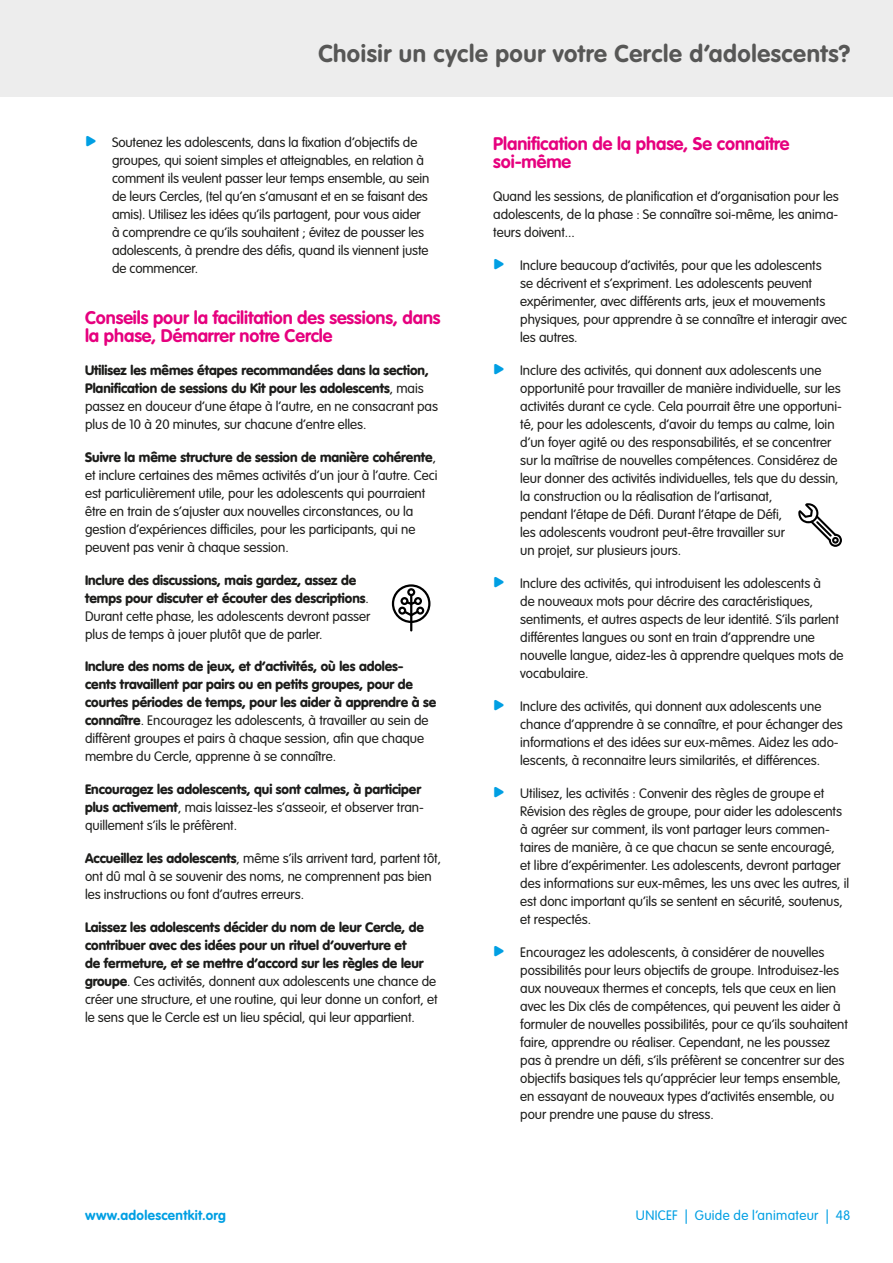
<style>
.page{position:relative;width:893px;height:1263px;background:#fff}
.page>*{position:absolute;margin:0;border:0;box-sizing:border-box;transform-origin:0 0}
.t1{font:700 24px "VAG Rounded";letter-spacing:.025em;color:#575756}
.t2{font:700 18px/18px "VAG Rounded";letter-spacing:-.005em;color:#e6007e}
.t3{font:300 13.5px/18px "VAG Rounded";letter-spacing:-.005em;color:#1d1d1b}
.t4{font:900 13.5px/18px "VAG Rounded";letter-spacing:-.005em;color:#1d1d1b}
.t5{font:300 13.5px "VAG Rounded";letter-spacing:.025em;color:#009fe3}
.t6{font:700 13.5px "VAG Rounded";letter-spacing:.025em;color:#009fe3}
.s1{color:#009fe3}
.s2{font-weight:900}
.s3{font-weight:300}
</style>
<div class="page">
<div style="left:0;top:0;width:893px;height:97px;background:#ededed"></div>
<hr style="left:410px;top:594px;width:2px;height:37px;background:#000">
<svg style="left:392px;top:584px;width:38px;height:39px"></svg>
<svg style="left:798px;top:503px;width:44px;height:44px"></svg>
<h1 class="t1" style="left:318px;top:39px;width:533px">Choisir un cycle pour votre Cercle d’adolescents?</h1>
<p class="t3" style="left:112px;top:134px;width:319px;text-indent:-27px"><span class="s1">•</span> Soutenez les adolescents, dans la fixation d’objectifs de groupes, qui soient simples et atteignables, en relation à comment ils veulent passer leur temps ensemble, au sein de leurs Cercles, (tel qu’en s’amusant et en se faisant des amis). Utilisez les idées qu’ils partagent, pour vous aider à comprendre ce qu’ils souhaitent ; évitez de pousser les adolescents, à prendre des défis, quand ils viennent juste de commencer.</p>
<h2 class="t2" style="left:85px;top:309px;width:357px">Conseils pour la facilitation des sessions, dans la phase, Démarrer notre Cercle</h2>
<p class="t3" style="left:85px;top:362px;width:354px"><span class="s2">Utilisez les mêmes étapes recommandées dans la section, Planification de sessions du Kit pour les adolescents</span>, mais passez en douceur d’une étape à l’autre, en ne consacrant pas plus de 10 à 20 minutes, sur chacune d’entre elles.</p>
<p class="t3" style="left:85px;top:448px;width:354px"><span class="s2">Suivre la même structure de session de manière cohérente</span>, et inclure certaines des mêmes activités d’un jour à l’autre. Ceci est particulièrement utile, pour les adolescents qui pourraient être en train de s’ajuster aux nouvelles circonstances, ou la gestion d’expériences difficiles, pour les participants, qui ne peuvent pas venir à chaque session.</p>
<p class="t4" style="left:85px;top:571px;width:287px">Inclure des discussions, mais gardez, assez de temps pour discuter et écouter des descriptions<span class="s3">.<br>Durant cette phase, les adolescents devront passer plus de temps à jouer plutôt que de parler.</span></p>
<p class="t4" style="left:85px;top:658px;width:353px">Inclure des noms de jeux, et d’activités, où les adoles&shy;cents travaillent par pairs ou en petits groupes, pour de courtes périodes de temps, pour les aider à apprendre à se connaître<span class="s3">. Encouragez les adolescents, à travailler au sein de diffèrent groupes et pairs à chaque session, afin que chaque membre du Cercle, apprenne à se connaître.</span></p>
<p class="t3" style="left:85px;top:781px;width:340px"><span class="s2">Encouragez les adolescents, qui sont calmes, à participer plus activement</span>, mais laissez-les s’asseoir, et observer tran&shy;quillement s’ils le préfèrent.</p>
<p class="t3" style="left:85px;top:850px;width:358px"><span class="s2">Accueillez les adolescents</span>, même s’ils arrivent tard, partent tôt, ont dû mal à se souvenir des noms, ne comprennent pas bien les instructions ou font d’autres erreurs.</p>
<p class="t3" style="left:85px;top:919px;width:354px"><span class="s2">Laissez les adolescents décider du nom de leur Cercle, de contribuer avec des idées pour un rituel d’ouverture et<br>de fermeture, et se mettre d’accord sur les règles de leur groupe</span>. Ces activités, donnent aux adolescents une chance de créer une structure, et une routine, qui leur donne un confort, et le sens que le Cercle est un lieu spécial, qui leur appartient.</p>
<h2 class="t2" style="left:493px;top:136px;width:298px">Planification de la phase, Se connaître soi-même</h2>
<p class="t3" style="left:493px;top:188px;width:347px;text-align:justify">Quand les sessions, de planification et d’organisation pour les adolescents, de la phase : Se connaître soi-même, les anima&shy;teurs doivent...</p>
<p class="t3" style="left:520px;top:257px;width:328px;text-indent:-27px"><span class="s1">•</span> Inclure beaucoup d’activités, pour que les adolescents<br>se décrivent et s’expriment. Les adolescents peuvent expérimenter, avec différents arts, jeux et mouvements physiques, pour apprendre à se connaître et interagir avec les autres.</p>
<p class="t3" style="left:520px;top:362px;width:323px;text-indent:-27px"><span class="s1">•</span> Inclure des activités, qui donnent aux adolescents une opportunité pour travailler de manière individuelle, sur les activités durant ce cycle. Cela pourrait être une opportuni&shy;té, pour les adolescents, d’avoir du temps au calme, loin d’un foyer agité ou des responsabilités, et se concentrer sur la maîtrise de nouvelles compétences. Considérez de leur donner des activités individuelles, tels que du dessin, la construction ou la réalisation de l’artisanat,<br>pendant l’étape de Défi. Durant l’étape de Défi,<br>les adolescents voudront peut-être travailler sur<br>un projet, sur plusieurs jours.</p>
<p class="t3" style="left:520px;top:575px;width:325px;text-indent:-27px"><span class="s1">•</span> Inclure des activités, qui introduisent les adolescents à<br>de nouveaux mots pour décrire des caractéristiques, sentiments, et autres aspects de leur identité. S’ils parlent différentes langues ou sont en train d’apprendre une nouvelle langue, aidez-les à apprendre quelques mots de vocabulaire.</p>
<p class="t3" style="left:520px;top:697px;width:324px;text-indent:-27px"><span class="s1">•</span> Inclure des activités, qui donnent aux adolescents une chance d’apprendre à se connaître, et pour échanger des informations et des idées sur eux-mêmes. Aidez les ado&shy;lescents, à reconnaitre leurs similarités, et différences.</p>
<p class="t3" style="left:520px;top:784px;width:331px;text-indent:-27px"><span class="s1">•</span> Utilisez, les activités : Convenir des règles de groupe et Révision des règles de groupe, pour aider les adolescents à agréer sur comment, ils vont partager leurs commen&shy;taires de manière, à ce que chacun se sente encouragé,<br>et libre d’expérimenter. Les adolescents, devront partager des informations sur eux-mêmes, les uns avec les autres, il est donc important qu’ils se sentent en sécurité, soutenus, et respectés.</p>
<p class="t3" style="left:520px;top:943px;width:329px;text-indent:-27px"><span class="s1">•</span> Encouragez les adolescents, à considérer de nouvelles possibilités pour leurs objectifs de groupe. Introduisez-les aux nouveaux thermes et concepts, tels que ceux en lien avec les Dix clés de compétences, qui peuvent les aider à formuler de nouvelles possibilités, pour ce qu’ils souhaitent faire, apprendre ou réaliser. Cependant, ne les poussez pas à prendre un défi, s’ils préfèrent se concentrer sur des objectifs basiques tels qu’apprécier leur temps ensemble, en essayant de nouveaux types d’activités ensemble, ou pour prendre une pause du stress.</p>
<p class="t6" style="left:85px;top:1207px;width:143px">www.adolescentkit.org</p>
<p class="t5" style="left:636px;top:1208px;width:216px">UNICEF | Guide de l’animateur | 48</p>
</div>
